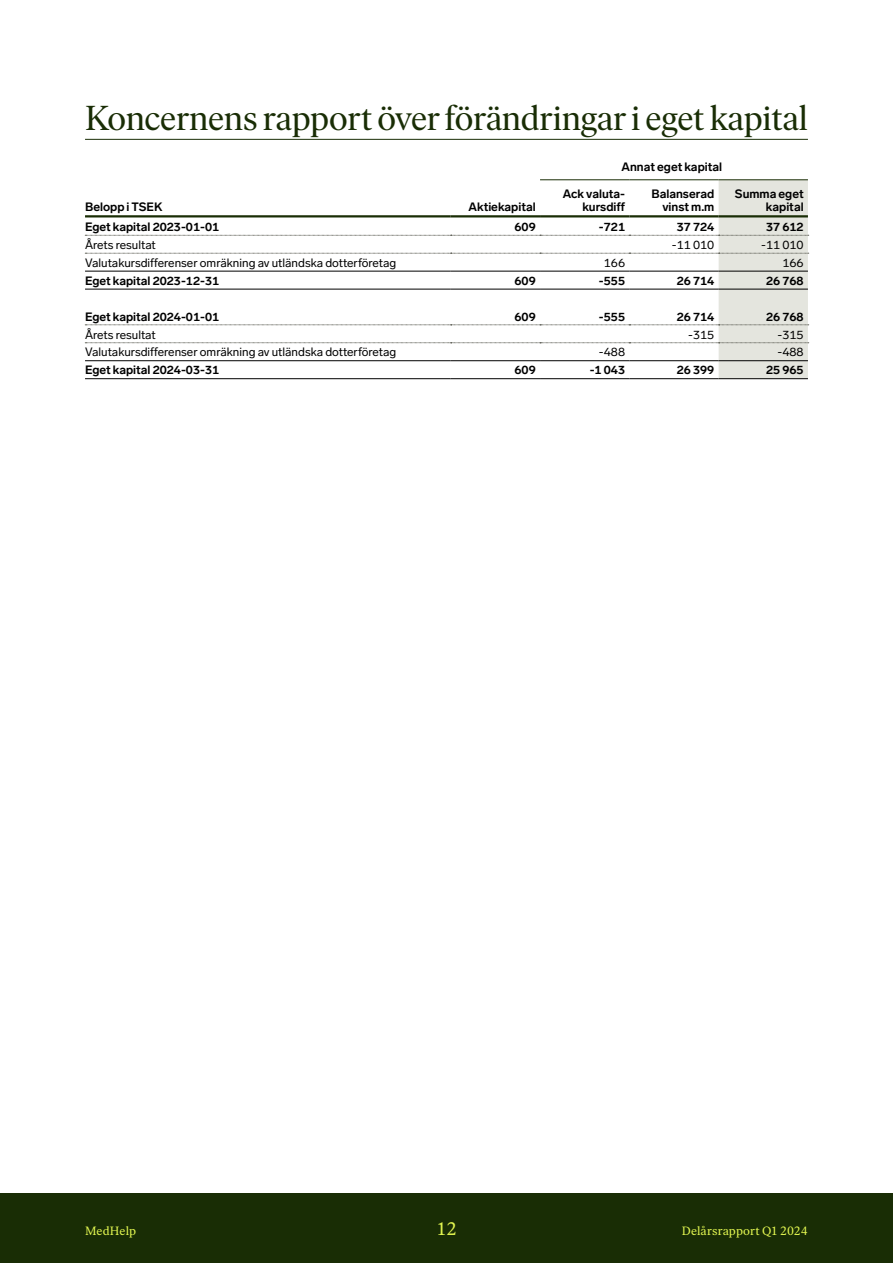
<style>
.page{position:relative;width:893px;height:1263px;background:#fff}
.page>*{position:absolute;margin:0;border:0;box-sizing:border-box;transform-origin:0 0}
.t1{font:34.5px "Ivar Headline";letter-spacing:-.005em;color:#192d05}
.t2{font:18px "Ivar Text";color:#e1f550}
.t3{font:700 12px/13.5px "Lab Grotesque";color:#000;text-align:right}
.t4{font:12px "Lab Grotesque";color:#000}
.t5{font:12px "Ivar Text";letter-spacing:.005em;color:#e1f550}
</style>
<div class="page">
<hr style="left:85px;top:139px;width:723px;height:1px;background:#192d05">
<svg style="left:85px;top:181px;width:724px;height:197px"></svg>
<hr style="left:85px;top:271px;width:366px;height:1px;background:#000">
<hr style="left:451px;top:271px;width:89px;height:1px;background:#000">
<hr style="left:540px;top:271px;width:89px;height:1px;background:#000">
<hr style="left:629px;top:271px;width:90px;height:1px;background:#000">
<hr style="left:719px;top:271px;width:89px;height:1px;background:#000">
<hr style="left:85px;top:360px;width:366px;height:1px;background:#000">
<hr style="left:451px;top:360px;width:89px;height:1px;background:#000">
<hr style="left:540px;top:360px;width:89px;height:1px;background:#000">
<hr style="left:629px;top:360px;width:90px;height:1px;background:#000">
<hr style="left:719px;top:360px;width:89px;height:1px;background:#000">
<hr style="left:85px;top:215px;width:366px;height:2px;background:#192d05">
<hr style="left:451px;top:215px;width:89px;height:2px;background:#192d05">
<hr style="left:540px;top:215px;width:89px;height:2px;background:#192d05">
<hr style="left:629px;top:215px;width:90px;height:2px;background:#192d05">
<hr style="left:719px;top:215px;width:89px;height:2px;background:#192d05">
<hr style="left:85px;top:378px;width:366px;height:1px;background:#000">
<hr style="left:451px;top:378px;width:89px;height:1px;background:#000">
<hr style="left:540px;top:378px;width:89px;height:1px;background:#000">
<hr style="left:629px;top:378px;width:90px;height:1px;background:#000">
<hr style="left:719px;top:378px;width:89px;height:1px;background:#000">
<hr style="left:540px;top:180px;width:89px;height:1px;background:#192d05">
<hr style="left:629px;top:180px;width:90px;height:1px;background:#192d05">
<hr style="left:719px;top:180px;width:89px;height:1px;background:#192d05">
<hr style="left:85px;top:289px;width:366px;height:1px;background:#000">
<hr style="left:451px;top:289px;width:89px;height:1px;background:#000">
<hr style="left:540px;top:289px;width:89px;height:1px;background:#000">
<hr style="left:629px;top:289px;width:90px;height:1px;background:#000">
<hr style="left:719px;top:289px;width:89px;height:1px;background:#000">
<div style="left:0;top:1193px;width:893px;height:70px;background:#192d05"></div>
<h1 class="t1" style="left:85px;top:99px;width:724px">Koncernens rapport över förändringar i eget kapital</h1>
<p class="t3" style="left:622px;top:160px;width:102px">Annat eget kapital</p>
<p class="t3" style="left:85px;top:200px;width:79px">Belopp i TSEK</p>
<p class="t3" style="left:469px;top:200px;width:69px">Aktiekapital</p>
<p class="t3" style="left:563px;top:187px;width:64px">Ack valuta&shy;kursdiff</p>
<p class="t3" style="left:651px;top:187px;width:64px">Balanserad vinst m.m</p>
<p class="t3" style="left:735px;top:187px;width:70px">Summa eget kapital</p>
<p class="t3" style="left:85px;top:220px;width:136px">Eget kapital 2023-01-01</p>
<p class="t3" style="left:515px;top:220px;width:23px">609</p>
<p class="t3" style="left:599px;top:220px;width:28px">-721</p>
<p class="t3" style="left:677px;top:220px;width:39px">37 724</p>
<p class="t3" style="left:766px;top:220px;width:39px">37 612</p>
<p class="t4" style="left:85px;top:238px;width:72px">Årets resultat</p>
<p class="t4" style="left:672px;top:238px;width:44px">-11 010</p>
<p class="t4" style="left:761px;top:238px;width:44px">-11 010</p>
<p class="t4" style="left:85px;top:256px;width:313px">Valutakursdifferenser omräkning av utländska dotterföretag</p>
<p class="t4" style="left:604px;top:256px;width:23px">166</p>
<p class="t4" style="left:782px;top:256px;width:23px">166</p>
<p class="t3" style="left:85px;top:274px;width:136px">Eget kapital 2023-12-31</p>
<p class="t3" style="left:515px;top:274px;width:23px">609</p>
<p class="t3" style="left:599px;top:274px;width:28px">-555</p>
<p class="t3" style="left:677px;top:274px;width:39px">26 714</p>
<p class="t3" style="left:766px;top:274px;width:39px">26 768</p>
<p class="t3" style="left:85px;top:310px;width:136px">Eget kapital 2024-01-01</p>
<p class="t3" style="left:515px;top:310px;width:23px">609</p>
<p class="t3" style="left:599px;top:310px;width:28px">-555</p>
<p class="t3" style="left:677px;top:310px;width:39px">26 714</p>
<p class="t3" style="left:766px;top:310px;width:39px">26 768</p>
<p class="t4" style="left:85px;top:327px;width:72px">Årets resultat</p>
<p class="t4" style="left:688px;top:327px;width:28px">-315</p>
<p class="t4" style="left:778px;top:327px;width:28px">-315</p>
<p class="t4" style="left:85px;top:345px;width:313px">Valutakursdifferenser omräkning av utländska dotterföretag</p>
<p class="t4" style="left:599px;top:345px;width:28px">-488</p>
<p class="t4" style="left:778px;top:345px;width:28px">-488</p>
<p class="t3" style="left:85px;top:364px;width:136px">Eget kapital 2024-03-31</p>
<p class="t3" style="left:515px;top:364px;width:23px">609</p>
<p class="t3" style="left:590px;top:364px;width:37px">-1 043</p>
<p class="t3" style="left:677px;top:364px;width:39px">26 399</p>
<p class="t3" style="left:766px;top:364px;width:39px">25 965</p>
<p class="t5" style="left:85px;top:1224px;width:53px">MedHelp</p>
<h2 class="t2" style="left:436px;top:1218px;width:22px">12</h2>
<p class="t5" style="left:682px;top:1224px;width:128px">Delårsrapport Q1 2024</p>
</div>
